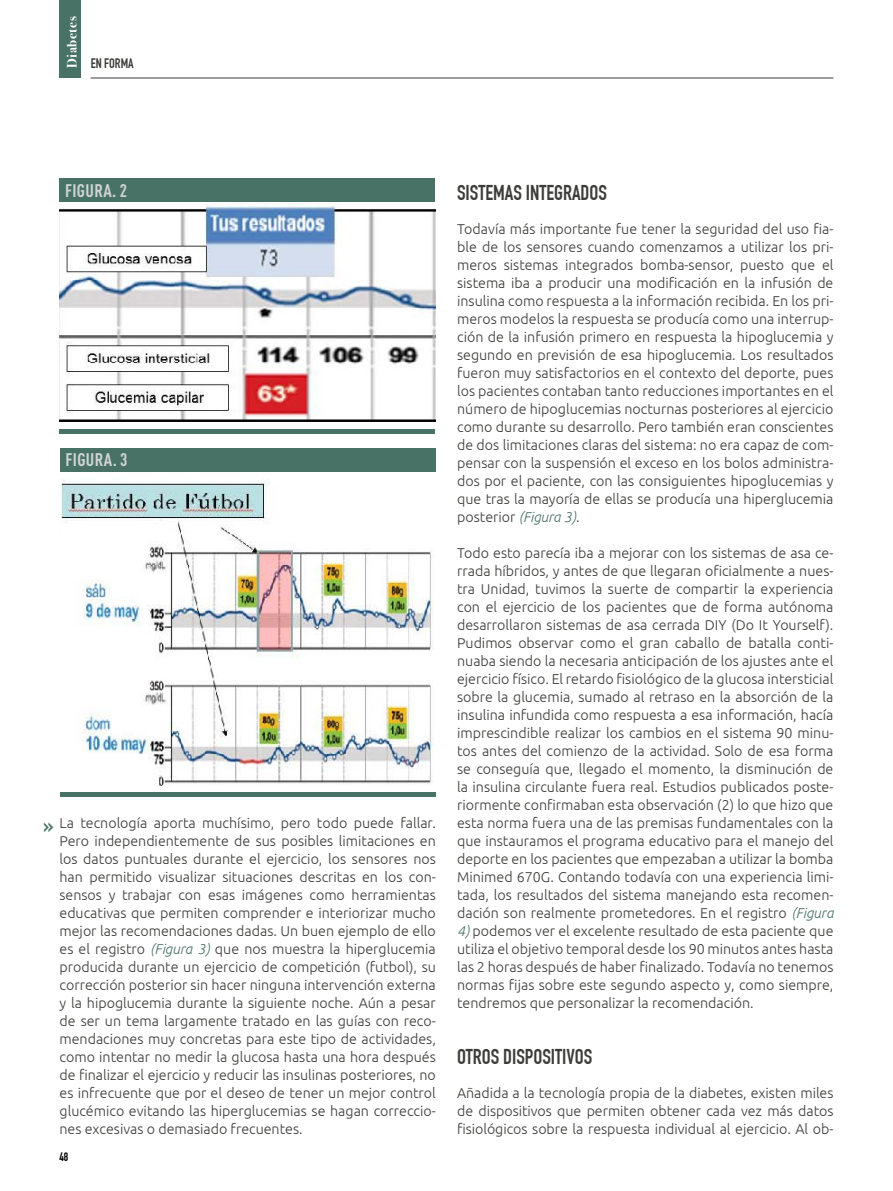
<style>
.page{position:relative;width:893px;height:1191px;background:#fff}
.page>*{position:absolute;margin:0;border:0;box-sizing:border-box;transform-origin:0 0}
.t1{font:23.85px "DIN Engschrift Std";color:#497267}
.t2{font:21px "DIN Engschrift Std";color:#3c3c3b}
.t3{font:700 condensed 18px "DIN Pro";letter-spacing:.02em;color:#d0d5d3}
.t4{font:300 14.25px/18px "Ubuntu";color:#3c3c3b;text-align:justify}
.t5{font:700 13.5px "Bodoni Svty Two ITCTT";letter-spacing:.04em;color:#fff}
.t6{font:13.5px "DIN Engschrift Std";color:#3c3c3b}
.t7{font:12px "DIN Engschrift Std";color:#000}
.s1{font-style:italic;color:#497267}
</style>
<div class="page">
<hr style="left:91px;top:78px;width:742px;height:1px;background:#3c3c3b">
<div style="left:60px;top:0;width:21px;height:78px;background:#497267"></div>
<img style="left:60px;top:204px;width:375px;height:217px">
<div style="left:60px;top:179px;width:375px;height:23px;background:#497267"></div>
<hr style="left:60px;top:429px;width:375px;height:4px;background:#497267">
<img style="left:60px;top:471px;width:373px;height:315px">
<div style="left:60px;top:448px;width:376px;height:23px;background:#497267"></div>
<div style="left:60px;top:792px;width:376px;height:5px;background:#497267"></div>
<p class="t5" style="left:61px;top:68px;width:53px;rotate:-90deg">Diabetes</p>
<p class="t6" style="left:91px;top:55px;width:44px">EN FORMA</p>
<p class="t3" style="left:65px;top:177px;width:63px">FIGURA. 2</p>
<p class="t3" style="left:65px;top:446px;width:63px">FIGURA. 3</p>
<p class="t4" style="left:60px;top:814px;width:378px">La tecnología aporta muchísimo, pero todo puede fallar.<br>Pero independientemente de sus posibles limitaciones en los datos puntuales durante el ejercicio, los sensores nos han permitido visualizar situaciones descritas en los con&shy;sensos y trabajar con esas imágenes como herramientas educativas que permiten comprender e interiorizar mucho mejor las recomendaciones dadas. Un buen ejemplo de ello es el registro <span class="s1">(Figura 3)</span> que nos muestra la hiperglucemia producida durante un ejercicio de competición (futbol), su corrección posterior sin hacer ninguna intervención externa y la hipoglucemia durante la siguiente noche. Aún a pesar de ser un tema largamente tratado en las guías con reco&shy;mendaciones muy concretas para este tipo de actividades, como intentar no medir la glucosa hasta una hora después de finalizar el ejercicio y reducir las insulinas posteriores, no es infrecuente que por el deseo de tener un mejor control glucémico evitando las hiperglucemias se hagan correccio&shy;nes excesivas o demasiado frecuentes.</p>
<h1 class="t1" style="left:44px;top:811px;width:12px">»</h1>
<p class="t7" style="left:60px;top:1149px;width:10px">48</p>
<h2 class="t2" style="left:457px;top:180px;width:151px">SISTEMAS INTEGRADOS</h2>
<p class="t4" style="left:457px;top:220px;width:378px">Todavía más importante fue tener la seguridad del uso fia&shy;ble de los sensores cuando comenzamos a utilizar los pri&shy;meros sistemas integrados bomba-sensor, puesto que el sistema iba a producir una modificación en la infusión de insulina como respuesta a la información recibida. En los pri&shy;meros modelos la respuesta se producía como una interrup&shy;ción de la infusión primero en respuesta la hipoglucemia y segundo en previsión de esa hipoglucemia. Los resultados fueron muy satisfactorios en el contexto del deporte, pues los pacientes contaban tanto reducciones importantes en el número de hipoglucemias nocturnas posteriores al ejercicio como durante su desarrollo. Pero también eran conscientes de dos limitaciones claras del sistema: no era capaz de com&shy;pensar con la suspensión el exceso en los bolos administra&shy;dos por el paciente, con las consiguientes hipoglucemias y que tras la mayoría de ellas se producía una hiperglucemia posterior <span class="s1">(Figura 3)</span>.</p>
<p class="t4" style="left:457px;top:544px;width:378px">Todo esto parecía iba a mejorar con los sistemas de asa ce&shy;rrada híbridos, y antes de que llegaran oficialmente a nues&shy;tra Unidad, tuvimos la suerte de compartir la experiencia con el ejercicio de los pacientes que de forma autónoma desarrollaron sistemas de asa cerrada DIY (Do It Yourself).<br>Pudimos observar como el gran caballo de batalla conti&shy;nuaba siendo la necesaria anticipación de los ajustes ante el ejercicio físico. El retardo fisiológico de la glucosa intersticial sobre la glucemia, sumado al retraso en la absorción de la insulina infundida como respuesta a esa información, hacía imprescindible realizar los cambios en el sistema 90 minu&shy;tos antes del comienzo de la actividad. Solo de esa forma se conseguía que, llegado el momento, la disminución de la insulina circulante fuera real. Estudios publicados poste&shy;riormente confirmaban esta observación (2) lo que hizo que esta norma fuera una de las premisas fundamentales con la que instauramos el programa educativo para el manejo del deporte en los pacientes que empezaban a utilizar la bomba Minimed 670G. Contando todavía con una experiencia limi&shy;tada, los resultados del sistema manejando esta recomen&shy;dación son realmente prometedores. En el registro <span class="s1">(Figura</span></p>
<p class="t4" style="left:457px;top:921px;width:378px"><span class="s1">4)</span> podemos ver el excelente resultado de esta paciente que utiliza el objetivo temporal desde los 90 minutos antes hasta las 2 horas después de haber finalizado. Todavía no tenemos normas fijas sobre este segundo aspecto y, como siempre, tendremos que personalizar la recomendación.</p>
<h2 class="t2" style="left:457px;top:1044px;width:137px">OTROS DISPOSITIVOS</h2>
<p class="t4" style="left:457px;top:1084px;width:378px">Añadida a la tecnología propia de la diabetes, existen miles de dispositivos que permiten obtener cada vez más datos fisiológicos sobre la respuesta individual al ejercicio. Al ob-</p>
</div>
